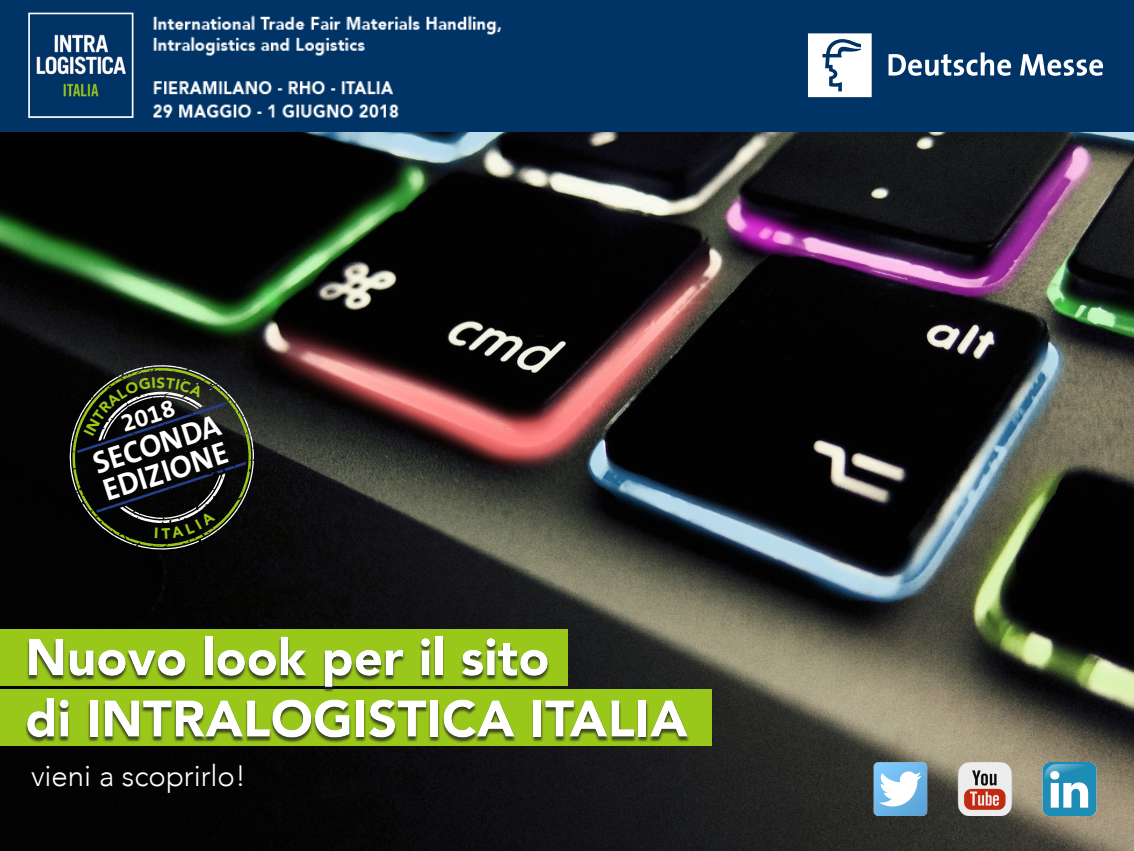
<style>
.page{position:relative;width:1134px;height:851px;background:#fff}
.page>*{position:absolute;margin:0;border:0;box-sizing:border-box;transform-origin:0 0}
.t1{font:900 51.12px/61.3px "Avenir";color:#fff}
.t2{font:700 31.25px "The Sans B W7";color:#fff}
.t3{font:300 29.38px "Avenir";color:#fff}
.t4{font:700 25px "The Sans B W7";color:#fff}
</style>
<div class="page">
<img style="left:0;top:132px;width:1134px;height:718px">
<div style="left:0;top:613px;width:766px;height:146px;background:#00aeef;opacity:.75"></div>
<img style="left:871px;top:762px;width:58px;height:53px">
<img style="left:955px;top:762px;width:60px;height:53px">
<div style="left:0;top:0;width:1134px;height:132px;background:#036"></div>
<img style="left:152px;top:15px;width:349px;height:103px">
<svg style="left:888px;top:52px;width:123px;height:24px"></svg>
<svg style="left:1020px;top:54px;width:83px;height:22px"></svg>
<svg style="left:808px;top:33px;width:64px;height:64px;background:#dee4eb"></svg>
<img style="left:1041px;top:762px;width:57px;height:53px">
<img style="left:36px;top:34px;width:90px;height:63px">
<div style="left:28px;top:13px;width:105px;height:105px;border:2px solid #fff"></div>
<svg style="left:69px;top:365px;width:186px;height:185px;background:#1b1d18"></svg>
<p class="t4" style="left:117px;top:408px;width:57px;rotate:-18deg">2018</p>
<p class="t2" style="left:88px;top:445px;width:133px;rotate:-18deg">SECONDA</p>
<p class="t2" style="left:98px;top:472px;width:131px;rotate:-18deg">EDIZIONE</p>
<p class="t1" style="left:25px;top:625px;width:664px">Nuovo look per il sito<br>di INTRALOGISTICA ITALIA</p>
<p class="t3" style="left:31px;top:757px;width:216px">vieni a scoprirlo!</p>
</div>
